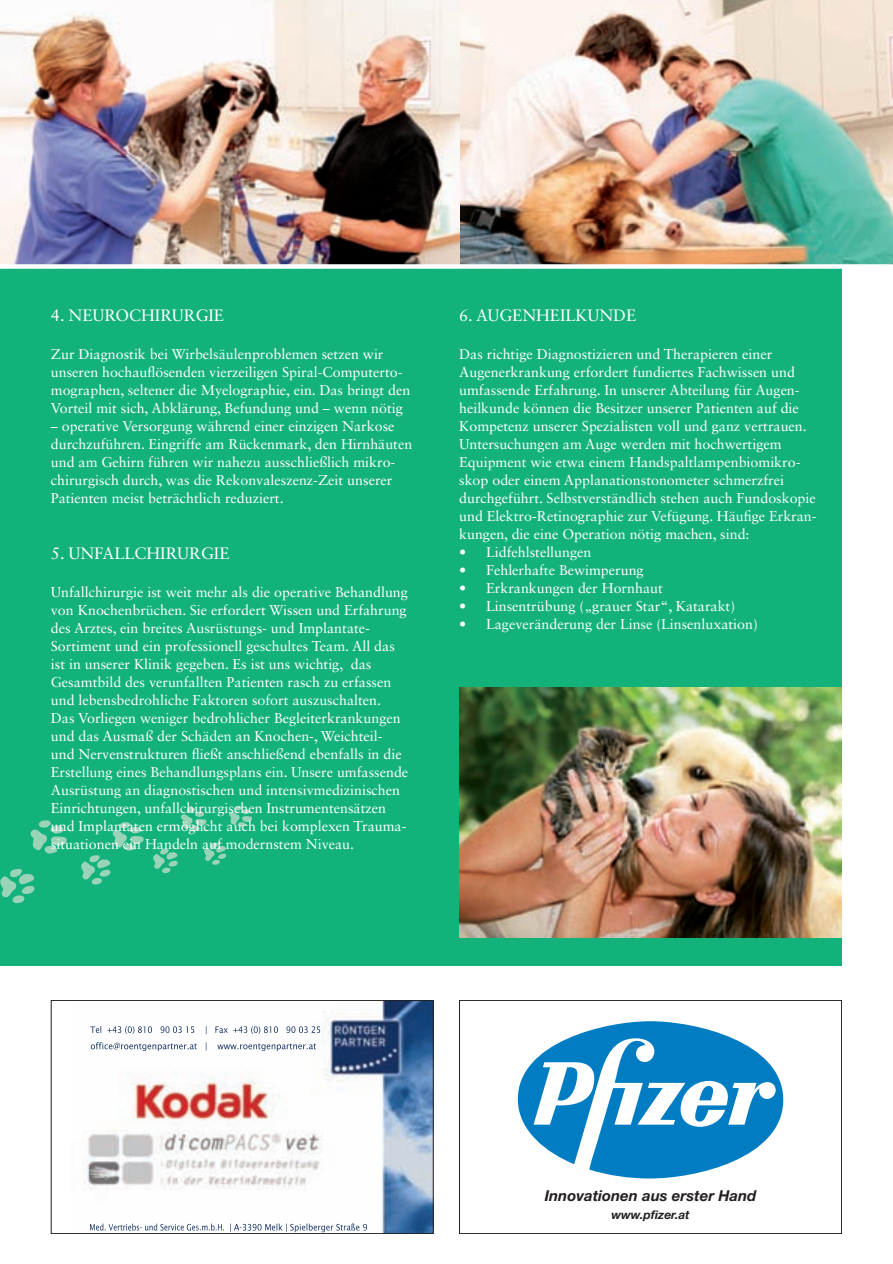
<style>
.page{position:relative;width:893px;height:1264px;background:#fff}
.page>*{position:absolute;margin:0;border:0;box-sizing:border-box;transform-origin:0 0}
.t1{font:16.5px "Sabon LT Std";color:#fff}
.t2{font:italic 700 15px "Helvetica Neue";color:#231f20}
.t3{font:14.25px/18px "Sabon LT Std";color:#fff}
.t4{font:italic 700 12px "Helvetica Neue";color:#231f20}
</style>
<div class="page">
<img style="left:459px;top:0;width:434px;height:264px">
<img style="left:0;top:0;width:459px;height:264px">
<div style="left:0;top:268px;width:842px;height:698px;background:#13b27b"></div>
<div style="left:0;top:264px;width:893px;height:5px;background:#fff"></div>
<img style="left:459px;top:687px;width:382px;height:251px">
<svg style="left:0;top:868px;width:35px;height:35px"></svg>
<svg style="left:30px;top:820px;width:37px;height:33px"></svg>
<svg style="left:153px;top:848px;width:25px;height:25px"></svg>
<svg style="left:181px;top:807px;width:26px;height:24px"></svg>
<svg style="left:81px;top:822px;width:63px;height:62px"></svg>
<svg style="left:204px;top:842px;width:23px;height:23px"></svg>
<svg style="left:229px;top:805px;width:23px;height:22px"></svg>
<svg style="left:518px;top:1021px;width:265px;height:157px"></svg>
<div style="left:459px;top:1000px;width:383px;height:234px;border:1px solid #231f20"></div>
<img style="left:85px;top:1002px;width:347px;height:230px">
<img style="left:90px;top:1026px;width:52px;height:8px">
<img style="left:90px;top:1223px;width:46px;height:7px">
<div style="left:51px;top:1000px;width:383px;height:234px;border:1px solid #231f20"></div>
<p class="t1" style="left:51px;top:309px;width:175px">4. NEUROCHIRURGIE</p>
<p class="t3" style="left:51px;top:346px;width:361px">Zur Diagnostik bei Wirbelsäulenproblemen setzen wir unseren hochauflösenden vierzeiligen Spiral-Computerto&shy;mographen, seltener die Myelographie, ein. Das bringt den Vorteil mit sich, Abklärung, Befundung und – wenn nötig</p>
<p class="t3" style="left:51px;top:418px;width:363px">– operative Versorgung während einer einzigen Narkose durchzuführen. Eingriffe am Rückenmark, den Hirnhäuten und am Gehirn führen wir nahezu ausschließlich mikro&shy;chirurgisch durch, was die Rekonvaleszenz-Zeit unserer Patienten meist beträchtlich reduziert.</p>
<p class="t1" style="left:51px;top:546px;width:180px">5. UNFALLCHIRURGIE</p>
<p class="t3" style="left:51px;top:584px;width:359px">Unfallchirurgie ist weit mehr als die operative Behandlung von Knochenbrüchen. Sie erfordert Wissen und Erfahrung des Arztes, ein breites Ausrüstungs- und Implantate-Sortiment und ein professionell geschultes Team. All das ist in unserer Klinik gegeben. Es ist uns wichtig, das Gesamtbild des verunfallten Patienten rasch zu erfassen und lebensbedrohliche Faktoren sofort auszuschalten.<br>Das Vorliegen weniger bedrohlicher Begleiterkrankungen und das Ausmaß der Schäden an Knochen-, Weichteil&shy;und Nervenstrukturen fließt anschließend ebenfalls in die Erstellung eines Behandlungsplans ein. Unsere umfassende Ausrüstung an diagnostischen und intensivmedizinischen Einrichtungen, unfallchirurgischen Instrumentensätzen und Implantaten ermöglicht auch bei komplexen Trauma&shy;situationen ein Handeln auf modernstem Niveau.</p>
<p class="t1" style="left:459px;top:309px;width:178px">6. AUGENHEILKUNDE</p>
<p class="t3" style="left:459px;top:346px;width:359px">Das richtige Diagnostizieren und Therapieren einer Augenerkrankung erfordert fundiertes Fachwissen und umfassende Erfahrung. In unserer Abteilung für Augen&shy;heilkunde können die Besitzer unserer Patienten auf die Kompetenz unserer Spezialisten voll und ganz vertrauen.<br>Untersuchungen am Auge werden mit hochwertigem Equipment wie etwa einem Handspaltlampenbiomikro&shy;skop oder einem Applanationstonometer schmerzfrei durchgeführt. Selbstverständlich stehen auch Fundoskopie und Elektro-Retinographie zur Vefügung. Häufige Erkran&shy;kungen, die eine Operation nötig machen, sind:</p>
<p class="t3" style="left:459px;top:544px;width:134px">• Lidfehlstellungen</p>
<p class="t3" style="left:459px;top:562px;width:186px">• Fehlerhafte Bewimperung</p>
<p class="t3" style="left:459px;top:580px;width:205px">• Erkrankungen der Hornhaut</p>
<p class="t3" style="left:459px;top:598px;width:277px">• Linsentrübung („grauer Star“, Katarakt)</p>
<p class="t3" style="left:459px;top:616px;width:300px">• Lageveränderung der Linse (Linsenluxation)</p>
<p class="t2" style="left:545px;top:1186px;width:213px">Innovationen aus erster Hand</p>
<p class="t4" style="left:611px;top:1207px;width:80px">www.pfizer.at</p>
</div>
